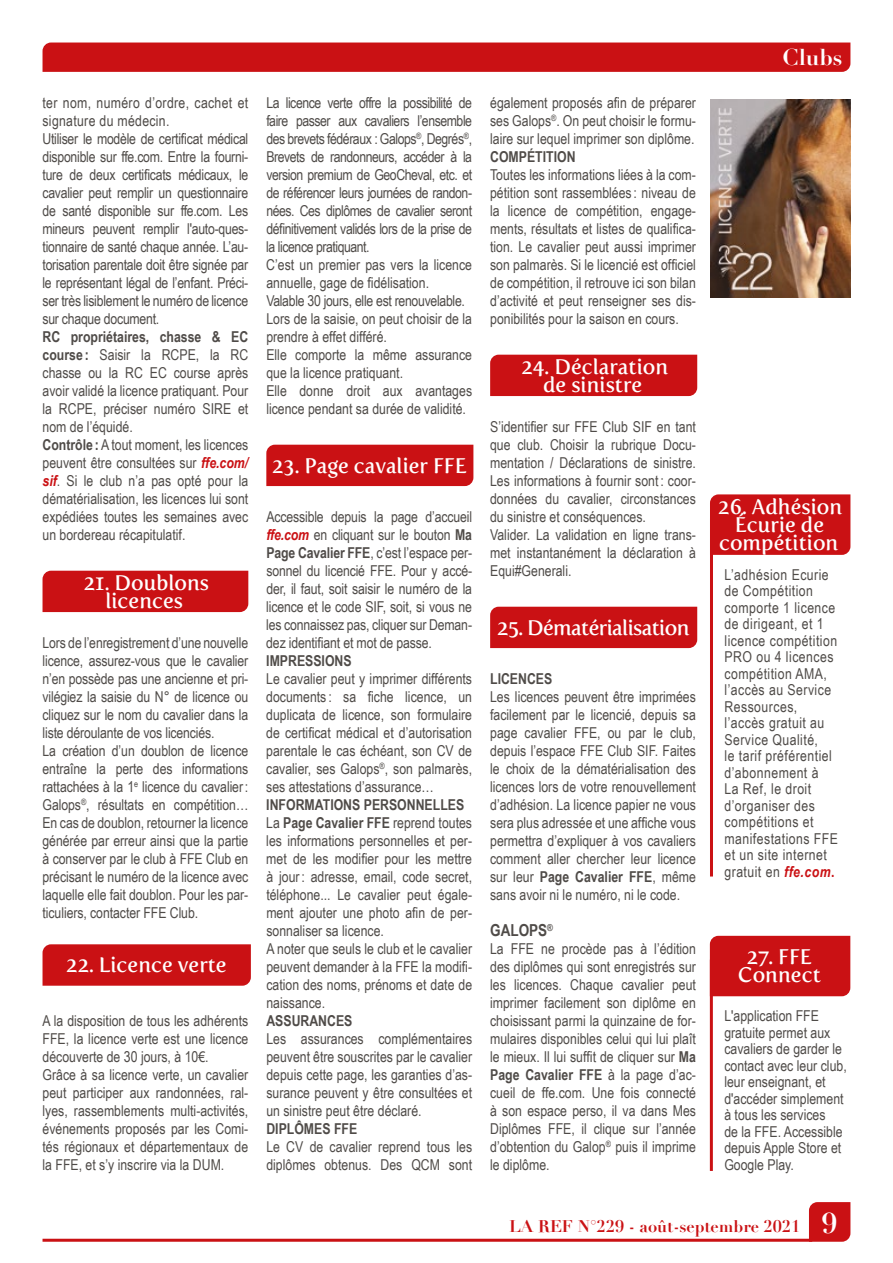
<style>
.page{position:relative;width:893px;height:1263px;background:#fff}
.page>*{position:absolute;margin:0;border:0;box-sizing:border-box;transform-origin:0 0}
.t1{font:700 22.5px "Didot";color:#fff}
.t2{font:21px/18px "Fertigo Pro";color:#fff;text-align:center}
.t3{font:21px "Fertigo Pro";letter-spacing:-.03em;color:#fff}
.t4{font:700 16.5px "Didot";color:#ca1114}
.t5{font:700 16.5px "Arial Narrow";color:#4f4b48}
.t6{font:15px/18px "Arial Narrow";color:#4f4b48}
.t7{font:15px/18px "Arial Narrow";letter-spacing:-.03em;color:#4f4b48}
.t8{font:15px/16.5px "Arial Narrow";letter-spacing:.03em;color:#4f4b48}
.t9{font:700 15px "Arial Narrow";color:#4f4b48}
.s1{font-weight:700}
.s2{font-weight:700;font-style:italic;color:#ca1114}
.s3{font-weight:700;color:#ca1114}
.s4{font-size:28.05px;color:#fff}
</style>
<div class="page">
<div style="left:809px;top:1202px;width:41px;height:40px;background:#ca1114"></div>
<hr style="left:43px;top:1239px;width:769px;height:3px;background:#ca1114">
<div style="left:43px;top:43px;width:807px;height:29px;background:#ca1114"></div>
<div style="left:43px;top:571px;width:205px;height:41px;background:#ca1114"></div>
<div style="left:43px;top:944px;width:208px;height:42px;background:#ca1114"></div>
<div style="left:266px;top:445px;width:207px;height:41px;background:#ca1114"></div>
<div style="left:490px;top:355px;width:207px;height:41px;background:#ca1114"></div>
<div style="left:490px;top:607px;width:207px;height:41px;background:#ca1114"></div>
<hr style="left:710px;top:518px;width:3px;height:358px;background:#ca1114">
<hr style="left:710px;top:959px;width:3px;height:212px;background:#ca1114">
<div style="left:710px;top:494px;width:140px;height:61px;background:#ca1114"></div>
<div style="left:710px;top:936px;width:140px;height:60px;background:#ca1114"></div>
<img style="left:710px;top:99px;width:140px;height:199px">
<p class="t6" style="left:43px;top:93px;width:207px">ter nom, numéro d’ordre, cachet et signature du médecin.<br>Utiliser le modèle de certificat médical disponible sur ffe.com. Entre la fourni&shy;ture de deux certificats médicaux, le cavalier peut remplir un questionnaire de santé disponible sur ffe.com. Les mineurs peuvent remplir l'auto-ques&shy;tionnaire de santé chaque année. L’au&shy;torisation parentale doit être signée par le représentant légal de l’enfant. Préci&shy;ser très lisiblement le numéro de licence sur chaque document.</p>
<p class="t6" style="left:43px;top:327px;width:207px"><span class="s1">RC propriétaires, chasse &amp; EC course :</span> Saisir la RCPE, la RC chasse ou la RC EC course après avoir validé la licence pratiquant. Pour la RCPE, préciser numéro SIRE et nom de l’équidé.<br><span class="s1">Contrôle :</span> A tout moment, les licences peuvent être consultées sur <span class="s2">ffe.com/ sif</span>. Si le club n’a pas opté pour la dématérialisation, les licences lui sont expédiées toutes les semaines avec un bordereau récapitulatif.</p>
<h2 class="t2" style="left:84px;top:574px;width:127px">21. Doublons licences</h2>
<p class="t6" style="left:43px;top:633px;width:207px">Lors de l’enregistrement d’une nouvelle licence, assurez-vous que le cavalier n’en possède pas une ancienne et pri&shy;vilégiez la saisie du N° de licence ou cliquez sur le nom du cavalier dans la liste déroulante de vos licenciés.<br>La création d’un doublon de licence entraîne la perte des informations rattachées à la 1<sup>e</sup> licence du cavalier:<br>Galops<sup>®</sup>, résultats en compétition… En cas de doublon, retourner la licence générée par erreur ainsi que la partie à conserver par le club à FFE Club en précisant le numéro de la licence avec laquelle elle fait doublon. Pour les par&shy;ticuliers, contacter FFE Club.</p>
<h2 class="t2" style="left:66px;top:956px;width:162px">22. Licence verte</h2>
<p class="t6" style="left:43px;top:1011px;width:207px">A la disposition de tous les adhérents FFE, la licence verte est une licence découverte de 30 jours, à 10€.<br>Grâce à sa licence verte, un cavalier peut participer aux randonnées, ral&shy;lyes, rassemblements multi-activités, événements proposés par les Comi&shy;tés régionaux et départementaux de la FFE, et s’y inscrire via la DUM.</p>
<p class="t7" style="left:266px;top:93px;width:207px">La licence verte offre la possibilité de faire passer aux cavaliers l’ensemble des brevets fédéraux : Galops<sup>®</sup>, Degrés<sup>®</sup>, Brevets de randonneurs, accéder à la version premium de GeoCheval, etc. et de référencer leurs journées de randon&shy;nées. Ces diplômes de cavalier seront définitivement validés lors de la prise de la licence pratiquant.<br>C’est un premier pas vers la licence annuelle, gage de fidélisation.<br>Valable 30 jours, elle est renouvelable.<br>Lors de la saisie, on peut choisir de la prendre à effet différé.<br>Elle comporte la même assurance que la licence pratiquant.<br>Elle donne droit aux avantages licence pendant sa durée de validité.</p>
<h2 class="t2" style="left:272px;top:457px;width:196px">23. Page cavalier FFE</h2>
<p class="t6" style="left:266px;top:507px;width:207px;text-align:justify">Accessible depuis la page d’accueil <span class="s2">ffe.com</span> en cliquant sur le bouton <span class="s1">Ma Page Cavalier FFE</span>, c’est l’espace per&shy;sonnel du licencié FFE. Pour y accé&shy;der, il faut, soit saisir le numéro de la licence et le code SIF, soit, si vous ne les connaissez pas, cliquer sur Deman&shy;dez identifiant et mot de passe.</p>
<p class="t9" style="left:266px;top:649px;width:87px">IMPRESSIONS</p>
<p class="t6" style="left:266px;top:669px;width:207px;text-align:justify">Le cavalier peut y imprimer différents documents : sa fiche licence, un duplicata de licence, son formulaire de certificat médical et d’autorisation parentale le cas échéant, son CV de cavalier, ses Galops<sup>®</sup>, son palmarès, ses attestations d’assurance…</p>
<p class="t6" style="left:266px;top:795px;width:207px"><span class="s1">INFORMATIONS PERSONNELLES<br></span>La <span class="s1">Page Cavalier FFE</span> reprend toutes les informations personnelles et per&shy;met de les modifier pour les mettre à jour: adresse, email, code secret, téléphone... Le cavalier peut égale&shy;ment ajouter une photo afin de per&shy;sonnaliser sa licence.<br>A noter que seuls le club et le cavalier peuvent demander à la FFE la modifi&shy;cation des noms, prénoms et date de naissance.</p>
<p class="t9" style="left:266px;top:1009px;width:88px">ASSURANCES</p>
<p class="t6" style="left:266px;top:1029px;width:207px;text-align:justify">Les assurances complémentaires peuvent être souscrites par le cavalier depuis cette page, les garanties d’as&shy;surance peuvent y être consultées et un sinistre peut être déclaré.</p>
<p class="t9" style="left:266px;top:1117px;width:92px">DIPLÔMES FFE</p>
<p class="t6" style="left:266px;top:1137px;width:207px">Le CV de cavalier reprend tous les diplômes obtenus. Des QCM sont</p>
<p class="t6" style="left:490px;top:93px;width:207px;text-align:justify">également proposés afin de préparer ses Galops<sup>®</sup>. On peut choisir le formu&shy;laire sur lequel imprimer son diplôme.</p>
<p class="t9" style="left:490px;top:145px;width:87px">COMPÉTITION</p>
<p class="t6" style="left:490px;top:165px;width:207px;text-align:justify">Toutes les informations liées à la com&shy;pétition sont rassemblées : niveau de la licence de compétition, engage&shy;ments, résultats et listes de qualifica&shy;tion. Le cavalier peut aussi imprimer son palmarès. Si le licencié est officiel de compétition, il retrouve ici son bilan d’activité et peut renseigner ses dis&shy;ponibilités pour la saison en cours.</p>
<h2 class="t2" style="left:522px;top:358px;width:148px">24. Déclaration de sinistre</h2>
<p class="t6" style="left:490px;top:417px;width:207px">S’identifier sur FFE Club SIF en tant que club. Choisir la rubrique Docu&shy;mentation / Déclarations de sinistre.<br>Les informations à fournir sont : coor&shy;données du cavalier, circonstances du sinistre et conséquences.<br>Valider. La validation en ligne trans&shy;met instantanément la déclaration à Equi#Generali.</p>
<h2 class="t3" style="left:497px;top:615px;width:194px">25. Dématérialisation</h2>
<p class="t9" style="left:490px;top:667px;width:64px">LICENCES</p>
<p class="t6" style="left:490px;top:687px;width:207px;text-align:justify">Les licences peuvent être imprimées facilement par le licencié, depuis sa page cavalier FFE, ou par le club, depuis l’espace FFE Club SIF. Faites le choix de la dématérialisation des licences lors de votre renouvellement d’adhésion. La licence papier ne vous sera plus adressée et une affiche vous permettra d’expliquer à vos cavaliers comment aller chercher leur licence sur leur <span class="s1">Page Cavalier FFE</span>, même sans avoir ni le numéro, ni le code.</p>
<p class="t5" style="left:490px;top:918px;width:64px">GALOPS<sup>®</sup></p>
<p class="t6" style="left:490px;top:939px;width:207px;text-align:justify">La FFE ne procède pas à l’édition des diplômes qui sont enregistrés sur les licences. Chaque cavalier peut imprimer facilement son diplôme en choisissant parmi la quinzaine de for&shy;mulaires disponibles celui qui lui plaît le mieux. Il lui suffit de cliquer sur <span class="s1">Ma Page Cavalier FFE</span> à la page d’ac&shy;cueil de ffe.com. Une fois connecté à son espace perso, il va dans Mes Diplômes FFE, il clique sur l’année d’obtention du Galop<sup>®</sup> puis il imprime le diplôme.</p>
<h1 class="t1" style="left:782px;top:43px;width:62px">Clubs</h1>
<h2 class="t2" style="left:718px;top:498px;width:126px">26. Adhésion<br>Écurie de compétition</h2>
<p class="t8" style="left:724px;top:565px;width:115px">L’adhésion Ecurie de Compétition comporte 1 licence de dirigeant, et 1 licence compétition<br>PRO ou 4 licences compétition AMA, l’accès au Service<br>Ressources, l’accès gratuit au<br>Service Qualité,<br>le tarif préférentiel d’abonnement à<br>La Ref, le droit d’organiser des compétitions et manifestations FFE et un site internet gratuit en <span class="s2">ffe.com</span><span class="s3">.</span></p>
<h2 class="t2" style="left:738px;top:948px;width:84px">27. FFE<br>Connect</h2>
<p class="t6" style="left:724px;top:1007px;width:124px;line-height:16.5px">L'application FFE gratuite permet aux cavaliers de garder le contact avec leur club, leur enseignant, et d'accéder simplement à tous les services<br>de la FFE. Accessible depuis Apple Store et<br>Google Play.</p>
<p class="t4" style="left:509px;top:1216px;width:330px">LA REF N°229 - août-septembre 2021 <span class="s4">9</span></p>
</div>
